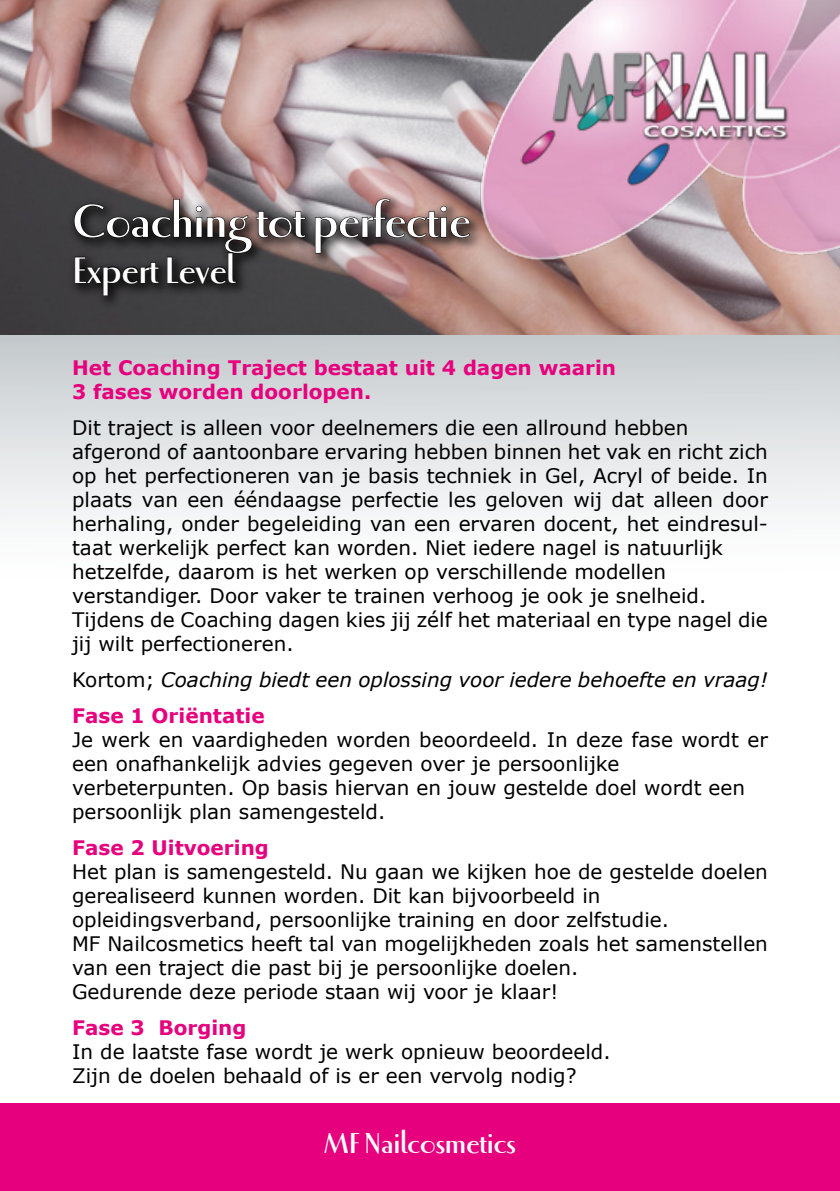
<style>
.page{position:relative;width:840px;height:1191px;background:#fff}
.page>*{position:absolute;margin:0;border:0;box-sizing:border-box;transform-origin:0 0}
.t1{font:48px "Luna ITCTT Bold";letter-spacing:-.01em;color:#fff;scale:1.05 1}
.t2{font:38px "Luna ITCTT Bold";letter-spacing:-.01em;color:#fff;scale:1.05 1}
.t3{font:29.8px "Luna ITCTT Bold";letter-spacing:-.01em;color:#fff;scale:1.05 1}
.t4{font:20px/24px "Verdana";color:#000}
.t5{font:700 20px/24px "Verdana";color:#e6007d}
.t6{font:italic 20px/36px "Verdana";color:#000}
.s1{font-style:normal}
.s2{font-weight:700;font-style:normal;color:#e6007d}
</style>
<div class="page">
<img style="left:0;top:0;width:839px;height:520px">
<img style="left:452px;top:0;width:387px;height:286px">
<img style="left:505px;top:40px;width:288px;height:155px">
<div style="left:68px;top:192px;width:416px;height:118px;background:#000;opacity:.75"></div>
<svg style="left:314px;top:198px;width:156px;height:56px;background:#756463"></svg>
<svg style="left:73px;top:198px;width:233px;height:98px;background:#3f3a3b"></svg>
<div style="left:0;top:1103px;width:839px;height:88px;background:#e6007d"></div>
<h1 class="t1" style="left:72px;top:195px;width:381px">Coaching tot perfectie</h1>
<h2 class="t2" style="left:72px;top:250px;width:157px">Expert Level</h2>
<p class="t5" style="left:72px;top:355px;width:545px">Het Coaching Traject bestaat uit 4 dagen waarin<br>3 fases worden doorlopen.</p>
<p class="t4" style="left:72px;top:415px;width:697px">Dit traject is alleen voor deelnemers die een allround hebben afgerond of aantoonbare ervaring hebben binnen het vak en richt zich op het perfectioneren van je basis techniek in Gel, Acryl of beide. In plaats van een ééndaagse perfectie les geloven wij dat alleen door herhaling, onder begeleiding van een ervaren docent, het eindresul&shy;taat werkelijk perfect kan worden. Niet iedere nagel is natuurlijk hetzelfde, daarom is het werken op verschillende modellen verstandiger. Door vaker te trainen verhoog je ook je snelheid.<br>Tijdens de Coaching dagen kies jij zélf het materiaal en type nagel die jij wilt perfectioneren.</p>
<p class="t6" style="left:72px;top:661px;width:697px"><span class="s1">Kortom;</span> Coaching biedt een oplossing voor iedere behoefte en vraag!<br><span class="s2">Fase 1 Oriëntatie</span></p>
<p class="t4" style="left:72px;top:727px;width:697px">Je werk en vaardigheden worden beoordeeld. In deze fase wordt er een onafhankelijk advies gegeven over je persoonlijke verbeterpunten. Op basis hiervan en jouw gestelde doel wordt een persoonlijk plan samengesteld.</p>
<p class="t5" style="left:72px;top:835px;width:198px">Fase 2 Uitvoering</p>
<p class="t4" style="left:72px;top:859px;width:697px">Het plan is samengesteld. Nu gaan we kijken hoe de gestelde doelen gerealiseerd kunnen worden. Dit kan bijvoorbeeld in opleidingsverband, persoonlijke training en door zelfstudie.<br>MF Nailcosmetics heeft tal van mogelijkheden zoals het samenstellen van een traject die past bij je persoonlijke doelen.<br>Gedurende deze periode staan wij voor je klaar!</p>
<p class="t5" style="left:72px;top:1015px;width:176px">Fase 3 Borging</p>
<p class="t4" style="left:72px;top:1039px;width:540px">In de laatste fase wordt je werk opnieuw beoordeeld.<br>Zijn de doelen behaald of is er een vervolg nodig?</p>
<h3 class="t3" style="left:324px;top:1127px;width:184px">MF Nailcosmetics</h3>
</div>
